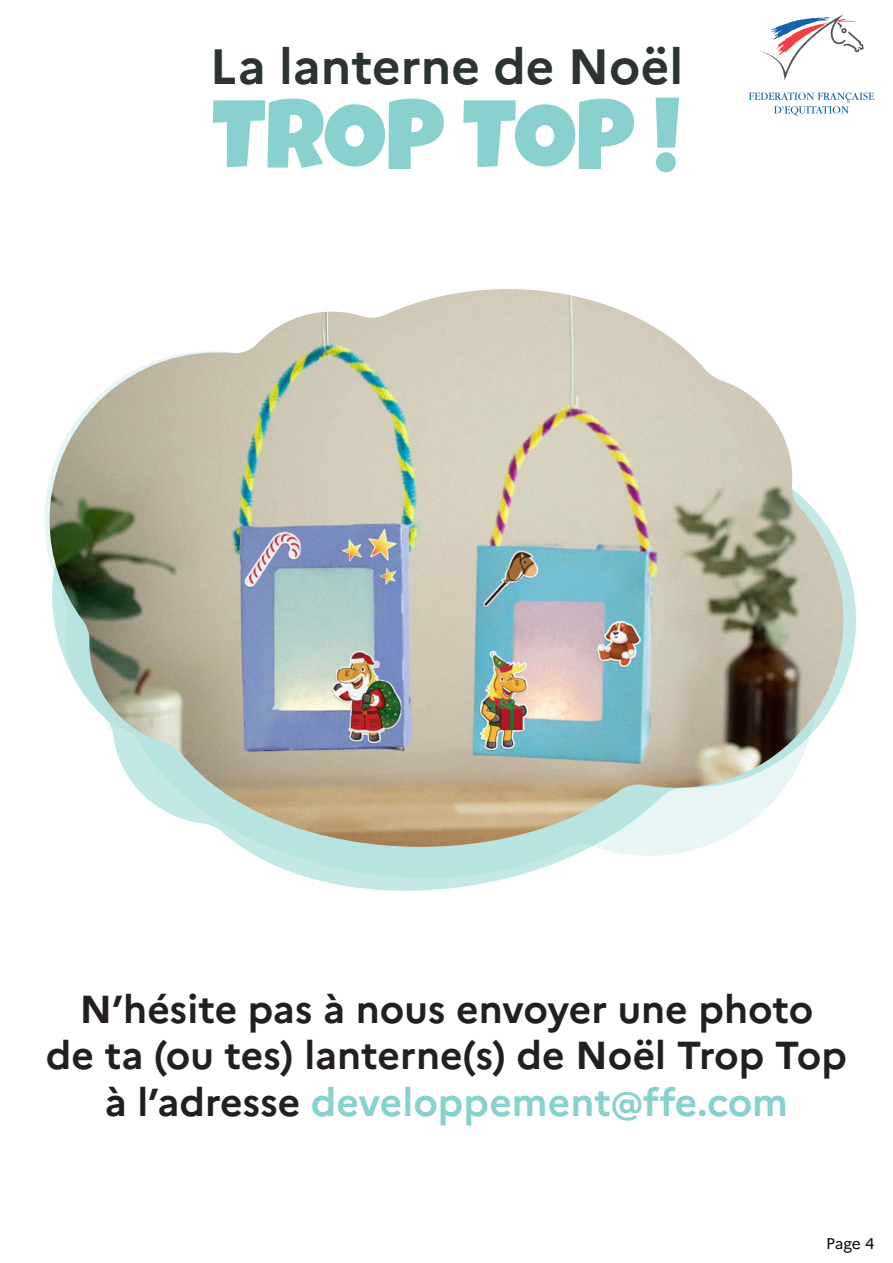
<style>
.page{position:relative;width:893px;height:1263px;background:#fff}
.page>*{position:absolute;margin:0;border:0;box-sizing:border-box;transform-origin:0 0}
.t1{font:97.5px "Luckiest Guy";color:#88d1ce}
.t2{font:700 49.5px "Marianne";color:#2b3333}
.t3{font:700 39px/46.8px "Marianne";color:#241f1f;text-align:center}
.t4{font:15.45px "Marianne";color:#05060b}
.s1{color:#88d1ce}
</style>
<div class="page">
<svg style="left:760px;top:14px;width:104px;height:66px"></svg>
<svg style="left:749px;top:92px;width:125px;height:24px"></svg>
<svg style="left:311px;top:558px;width:545px;height:333px"></svg>
<svg style="left:44px;top:477px;width:773px;height:401px"></svg>
<img style="left:50px;top:289px;width:794px;height:558px">
<p class="t2" style="left:210px;top:28px;width:475px">La lanterne de Noël</p>
<h1 class="t1" style="left:212px;top:71px;width:469px">TROP TOP !</h1>
<p class="t3" style="left:46px;top:982px;width:803px">N’hésite pas à nous envoyer une photo<br>de ta (ou tes) lanterne(s) de Noël Trop Top à l’adresse <span class="s1">developpement@ffe.com</span></p>
<p class="t4" style="left:826px;top:1232px;width:50px">Page 4</p>
</div>
